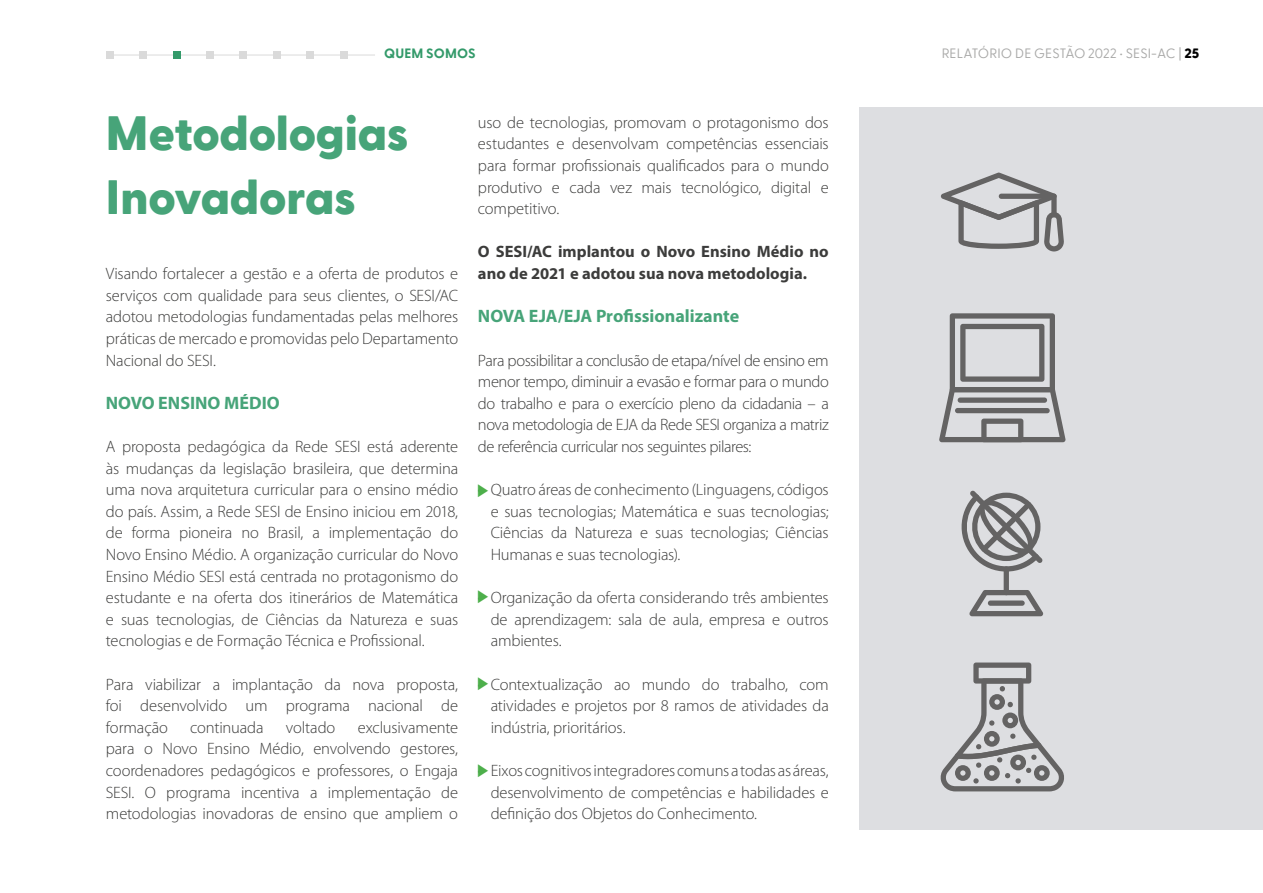
<style>
.page{position:relative;width:1263px;height:893px;background:#fff}
.page>*{position:absolute;margin:0;border:0;box-sizing:border-box;transform-origin:0 0}
.t1{font:800 48px/64.8px "Greycliff CF";letter-spacing:-.005em;color:#47a479}
.t2{font:700 18px "Myriad Pro";color:#47a479}
.t3{font:300 16.5px/21.6px "Myriad Pro";letter-spacing:-.01em;color:#3c3c3b;text-align:justify}
.t4{font:700 16.5px/21.6px "Myriad Pro";color:#3c3c3b}
.t5{font:700 16.5px "Adobe Gothic Std";color:#4daf4b}
.t6{font:13.5px "Greycliff CF";letter-spacing:.01em;color:#a8a8a7}
.t7{font:700 13.5px "Greycliff CF";letter-spacing:.01em;color:#339a6a}
.s1{font-weight:800;color:#000}
</style>
<div class="page">
<div style="left:860px;top:107px;width:403px;height:722px;background:#dddee1"></div>
<svg style="left:939px;top:313px;width:126px;height:129px"></svg>
<div style="left:958px;top:397px;width:89px;height:6px;background:#646363;border-radius:3px"></div>
<div style="left:955px;top:408px;width:95px;height:5px;background:#646363;border-radius:3px"></div>
<svg style="left:941px;top:173px;width:123px;height:78px"></svg>
<svg style="left:961px;top:490px;width:82px;height:82px"></svg>
<div style="left:1004px;top:566px;width:5px;height:29px;background:#646363;border-radius:3px"></div>
<svg style="left:969px;top:590px;width:74px;height:26px"></svg>
<div style="left:988px;top:600px;width:37px;height:6px;background:#646363;border-radius:3px"></div>
<svg style="left:940px;top:662px;width:124px;height:129px"></svg>
<hr style="left:110px;top:55px;width:265px;height:1px;background:#dadada">
<div style="left:106px;top:51px;width:8px;height:8px;background:#dadada"></div>
<div style="left:139px;top:51px;width:8px;height:8px;background:#dadada"></div>
<div style="left:173px;top:51px;width:8px;height:8px;background:#339a6a"></div>
<div style="left:206px;top:51px;width:8px;height:8px;background:#dadada"></div>
<div style="left:239px;top:51px;width:8px;height:8px;background:#dadada"></div>
<div style="left:273px;top:51px;width:8px;height:8px;background:#dadada"></div>
<div style="left:306px;top:51px;width:8px;height:8px;background:#dadada"></div>
<div style="left:340px;top:51px;width:8px;height:8px;background:#dadada"></div>
<p class="t7" style="left:384px;top:46px;width:93px">QUEM SOMOS</p>
<p class="t6" style="left:942px;top:46px;width:259px">RELATÓRIO DE GESTÃO 2022 • SESI-AC | <span class="s1">25</span></p>
<h1 class="t1" style="left:106px;top:102px;width:304px">Metodologias<br>Inovadoras</h1>
<p class="t3" style="left:106px;top:263px;width:354px">Visando fortalecer a gestão e a oferta de produtos e serviços com qualidade para seus clientes, o SESI/AC adotou metodologias fundamentadas pelas melhores práticas de mercado e promovidas pelo Departamento Nacional do SESI.</p>
<p class="t2" style="left:106px;top:391px;width:175px">NOVO ENSINO MÉDIO</p>
<p class="t3" style="left:106px;top:436px;width:354px">A proposta pedagógica da Rede SESI está aderente às mudanças da legislação brasileira, que determina uma nova arquitetura curricular para o ensino médio do país. Assim, a Rede SESI de Ensino iniciou em 2018, de forma pioneira no Brasil, a implementação do Novo Ensino Médio. A organização curricular do Novo Ensino Médio SESI está centrada no protagonismo do estudante e na oferta dos itinerários de Matemática e suas tecnologias, de Ciências da Natureza e suas tecnologias e de Formação Técnica e Profissional.</p>
<p class="t3" style="left:106px;top:673px;width:354px">Para viabilizar a implantação da nova proposta, foi desenvolvido um programa nacional de formação</p>
<p class="t3" style="left:106px;top:717px;width:354px;text-indent:252px">exclusivamente para o Novo Ensino Médio, envolvendo gestores, coordenadores pedagógicos e professores, o Engaja SESI. O programa incentiva a implementação de metodologias inovadoras de ensino que ampliem o</p>
<p class="t3" style="left:190px;top:717px;width:75px">continuada</p>
<p class="t3" style="left:286px;top:717px;width:51px">voltado</p>
<p class="t3" style="left:478px;top:112px;width:352px">uso de tecnologias, promovam o protagonismo dos estudantes e desenvolvam competências essenciais para formar profissionais qualificados para o mundo produtivo e cada vez mais tecnológico, digital e competitivo.</p>
<p class="t4" style="left:478px;top:241px;width:352px">O SESI/AC implantou o Novo Ensino Médio no ano de 2021 e adotou sua nova metodologia.</p>
<p class="t2" style="left:478px;top:304px;width:263px">NOVA EJA/EJA Profissionalizante</p>
<p class="t3" style="left:478px;top:349px;width:352px">Para possibilitar a conclusão de etapa/nível de ensino em menor tempo, diminuir a evasão e formar para o mundo do trabalho e para o exercício pleno da cidadania – a nova metodologia de EJA da Rede SESI organiza a matriz de referência curricular nos seguintes pilares:</p>
<p class="t3" style="left:491px;top:479px;width:340px;text-indent:-13px">• Quatro áreas de conhecimento (Linguagens, códigos e suas tecnologias; Matemática e suas tecnologias; Ciências da Natureza e suas tecnologias; Ciências Humanas e suas tecnologias).</p>
<p class="t3" style="left:491px;top:587px;width:340px;text-indent:-13px">• Organização da oferta considerando três ambientes de aprendizagem: sala de aula, empresa e outros ambientes.</p>
<p class="t3" style="left:491px;top:673px;width:340px;text-indent:-13px">• Contextualização ao mundo do trabalho, com atividades e projetos por 8 ramos de atividades da indústria, prioritários.</p>
<p class="t3" style="left:491px;top:760px;width:340px;text-indent:-13px">• Eixos cognitivos integradores comuns a todas as áreas, desenvolvimento de competências e habilidades e definição dos Objetos do Conhecimento.</p>
<p class="t5" style="left:475px;top:481px;width:18px">▶</p>
<p class="t5" style="left:475px;top:587px;width:18px">▶</p>
<p class="t5" style="left:475px;top:674px;width:18px">▶</p>
<p class="t5" style="left:475px;top:761px;width:18px">▶</p>
</div>
